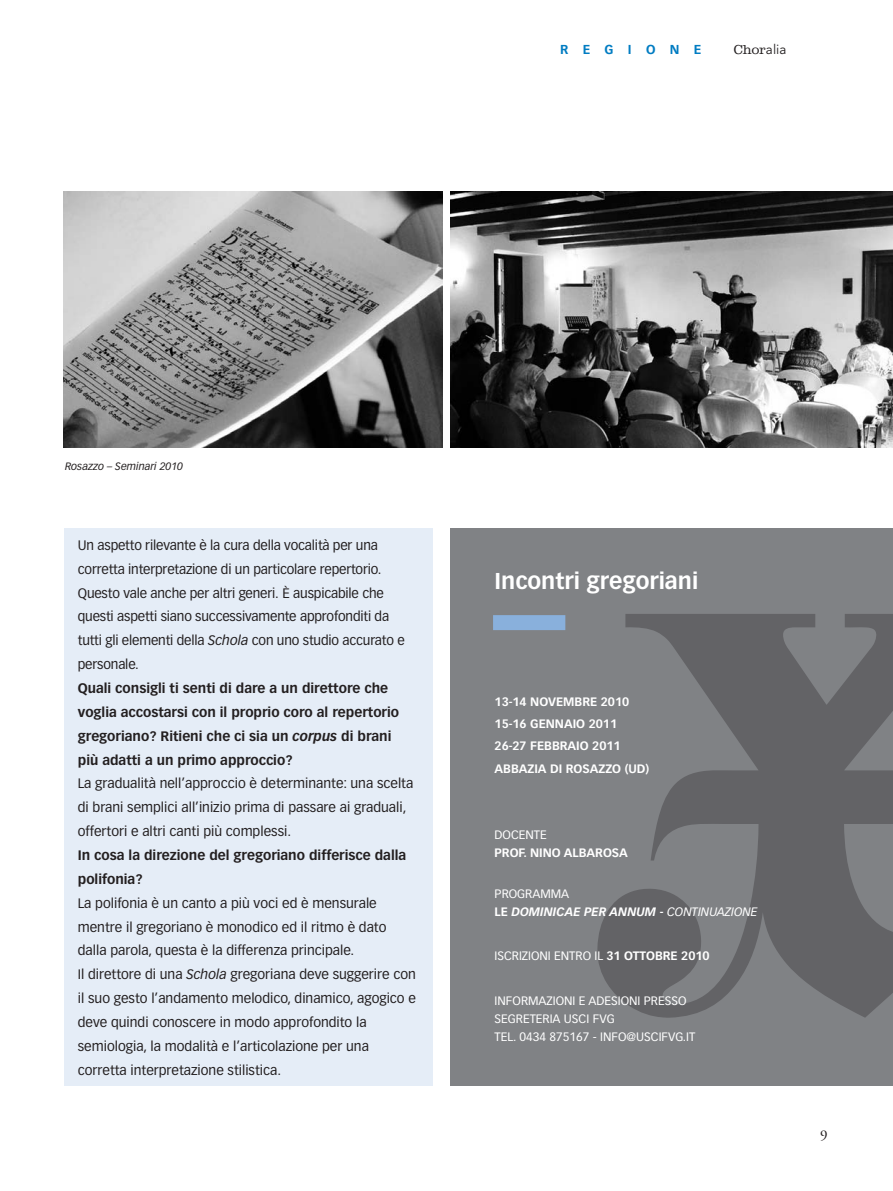
<style>
.page{position:relative;width:893px;height:1191px;background:#fff}
.page>*{position:absolute;margin:0;border:0;box-sizing:border-box;transform-origin:0 0}
.t1{font:700 22.5px "Vectora LH";color:#fff}
.t2{font:15px "Adobe Garamond";color:#231f20}
.t3{font:13.5px/23.9px "Vectora LH";color:#231f20}
.t4{font:700 13.5px/23.9px "Vectora LH";color:#231f20}
.t5{font:300 13.5px "Clarendon";color:#231f20}
.t6{font:700 12.75px "Vectora LH";letter-spacing:1.125em;color:#007cc2}
.t7{font:12px/18px "Vectora LH";color:#fff}
.t8{font:700 12px/22.2px "Vectora LH";color:#fff}
.t9{font:italic 700 12px/18px "Vectora LH";color:#fff}
.t10{font:italic 10.5px "Vectora LH";color:#231f20}
.s1{font-family:"Avenir";font-weight:400}
.s2{font-style:italic}
.s3{font-weight:400;font-style:normal}
.s4{font-style:normal}
.s5{font-weight:400}
.s6{font-weight:700}
</style>
<div class="page">
<div style="left:64px;top:528px;width:368px;height:557px;background:#e5edf7"></div>
<div style="left:451px;top:528px;width:442px;height:557px;background:#808285"></div>
<svg style="left:597px;top:614px;width:296px;height:403px;fill:#636366"></svg>
<div style="left:493px;top:615px;width:72px;height:15px;background:#89b0dc"></div>
<img style="left:451px;top:192px;width:442px;height:255px">
<img style="left:64px;top:192px;width:378px;height:255px">
<p class="t6" style="left:560px;top:44px;width:143px">REGIONE</p>
<p class="t5" style="left:734px;top:45px;width:54px">Chor<span class="s1">alia</span></p>
<p class="t10" style="left:65px;top:461px;width:120px">Rosazzo – Seminari 2010</p>
<p class="t3" style="left:78px;top:534px;width:328px">Un aspetto rilevante è la cura della vocalità per una corretta interpretazione di un particolare repertorio.<br>Questo vale anche per altri generi. È auspicabile che questi aspetti siano successivamente approfonditi da tutti gli elementi della <span class="s2">Schola</span> con uno studio accurato e personale.</p>
<p class="t4" style="left:78px;top:677px;width:323px">Quali consigli ti senti di dare a un direttore che voglia accostarsi con il proprio coro al repertorio gregoriano? Ritieni che ci sia un <span class="s2">corpus</span> di brani più adatti a un primo approccio?</p>
<p class="t3" style="left:78px;top:772px;width:337px">La gradualità nell’approccio è determinante: una scelta di brani semplici all’inizio prima di passare ai graduali, offertori e altri canti più complessi.</p>
<p class="t4" style="left:78px;top:844px;width:330px">In cosa la direzione del gregoriano differisce dalla polifonia?</p>
<p class="t3" style="left:78px;top:892px;width:340px">La polifonia è un canto a più voci ed è mensurale mentre il gregoriano è monodico ed il ritmo è dato dalla parola, questa è la differenza principale.<br>Il direttore di una <span class="s2">Schola</span> gregoriana deve suggerire con il suo gesto l’andamento melodico, dinamico, agogico e deve quindi conoscere in modo approfondito la semiologia, la modalità e l’articolazione per una corretta interpretazione stilistica.</p>
<h1 class="t1" style="left:495px;top:572px;width:205px">Incontri gregoriani</h1>
<p class="t8" style="left:495px;top:691px;width:156px">13-14 NOVEMBRE 2010<br>15-16 GENNAIO 2011<br>26-27 FEBBRAIO 2011<br>ABBAZIA DI ROSAZZO (UD)</p>
<p class="t7" style="left:495px;top:827px;width:54px">DOCENTE</p>
<p class="t8" style="left:495px;top:843px;width:135px">PROF. NINO ALBAROSA</p>
<p class="t9" style="left:495px;top:885px;width:265px"><span class="s3">PROGRAMMA<br></span><span class="s4">LE</span> DOMINICAE PER ANNUM <span class="s4">-</span> <span class="s5">CONTINUAZIONE</span></p>
<p class="t7" style="left:495px;top:947px;width:217px">ISCRIZIONI ENTRO IL <span class="s6">31 OTTOBRE 2010</span></p>
<p class="t7" style="left:495px;top:992px;width:202px">INFORMAZIONI E ADESIONI PRESSO<br>SEGRETERIA USCI FVG<br>TEL. 0434 875167 - INFO@USCIFVG.IT</p>
<p class="t2" style="left:820px;top:1129px;width:9px">9</p>
</div>
